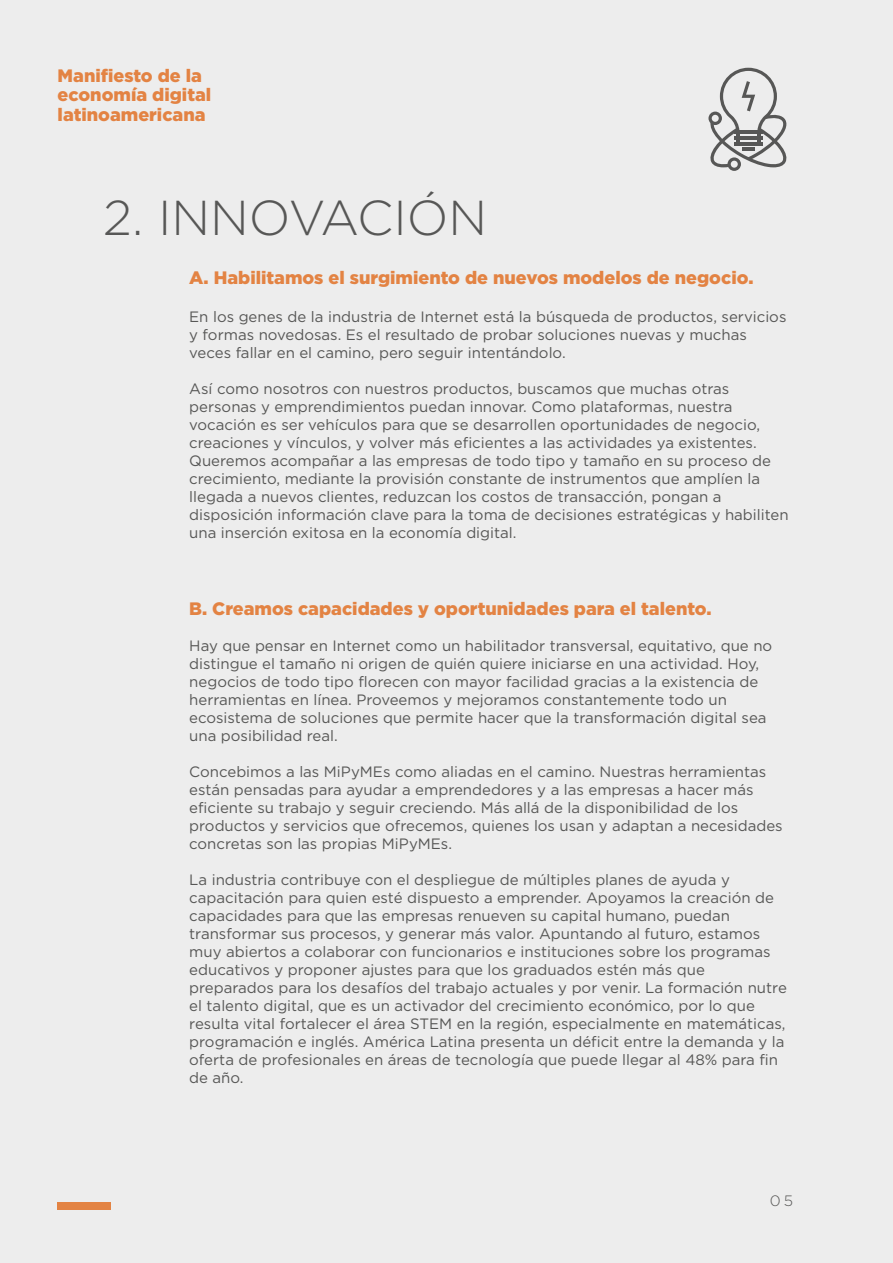
<style>
.page{position:relative;width:893px;height:1263px;background:#ededed}
.page>*{position:absolute;margin:0;border:0;box-sizing:border-box;transform-origin:0 0}
.t1{font:300 49.05px "Gotham";color:#575756}
.t2{font:900 18px/19.5px "Gotham";color:#e38343}
.t3{font:15px/18px "Gotham";color:#575756}
.t4{font:300 15px "Gotham";color:#575756}
</style>
<div class="page">
<div style="left:58px;top:1202px;width:53px;height:8px;background:#e38343"></div>
<svg style="left:708px;top:68px;width:79px;height:103px"></svg>
<p class="t2" style="left:58px;top:65px;width:155px">Manifiesto de la economía digital latinoamericana</p>
<h1 class="t1" style="left:103px;top:186px;width:385px">2. INNOVACIÓN</h1>
<p class="t2" style="left:189px;top:268px;width:566px">A. Habilitamos el surgimiento de nuevos modelos de negocio.</p>
<p class="t3" style="left:189px;top:307px;width:599px">En los genes de la industria de Internet está la búsqueda de productos, servicios y formas novedosas. Es el resultado de probar soluciones nuevas y muchas veces fallar en el camino, pero seguir intentándolo.</p>
<p class="t3" style="left:189px;top:379px;width:601px">Así como nosotros con nuestros productos, buscamos que muchas otras personas y emprendimientos puedan innovar. Como plataformas, nuestra vocación es ser vehículos para que se desarrollen oportunidades de negocio, creaciones y vínculos, y volver más eficientes a las actividades ya existentes.<br>Queremos acompañar a las empresas de todo tipo y tamaño en su proceso de crecimiento, mediante la provisión constante de instrumentos que amplíen la llegada a nuevos clientes, reduzcan los costos de transacción, pongan a disposición información clave para la toma de decisiones estratégicas y habiliten una inserción exitosa en la economía digital.</p>
<p class="t2" style="left:189px;top:599px;width:524px">B. Creamos capacidades y oportunidades para el talento.</p>
<p class="t3" style="left:189px;top:637px;width:584px">Hay que pensar en Internet como un habilitador transversal, equitativo, que no distingue el tamaño ni origen de quién quiere iniciarse en una actividad. Hoy, negocios de todo tipo florecen con mayor facilidad gracias a la existencia de herramientas en línea. Proveemos y mejoramos constantemente todo un ecosistema de soluciones que permite hacer que la transformación digital sea una posibilidad real.</p>
<p class="t3" style="left:189px;top:763px;width:595px">Concebimos a las MiPyMEs como aliadas en el camino. Nuestras herramientas están pensadas para ayudar a emprendedores y a las empresas a hacer más eficiente su trabajo y seguir creciendo. Más allá de la disponibilidad de los productos y servicios que ofrecemos, quienes los usan y adaptan a necesidades concretas son las propias MiPyMEs.</p>
<p class="t3" style="left:189px;top:871px;width:599px">La industria contribuye con el despliegue de múltiples planes de ayuda y capacitación para quien esté dispuesto a emprender. Apoyamos la creación de capacidades para que las empresas renueven su capital humano, puedan transformar sus procesos, y generar más valor. Apuntando al futuro, estamos muy abiertos a colaborar con funcionarios e instituciones sobre los programas educativos y proponer ajustes para que los graduados estén más que preparados para los desafíos del trabajo actuales y por venir. La formación nutre el talento digital, que es un activador del crecimiento económico, por lo que resulta vital fortalecer el área STEM en la región, especialmente en matemáticas, programación e inglés. América Latina presenta un déficit entre la demanda y la oferta de profesionales en áreas de tecnología que puede llegar al 48% para fin de año.</p>
<p class="t4" style="left:770px;top:1191px;width:25px">05</p>
</div>
